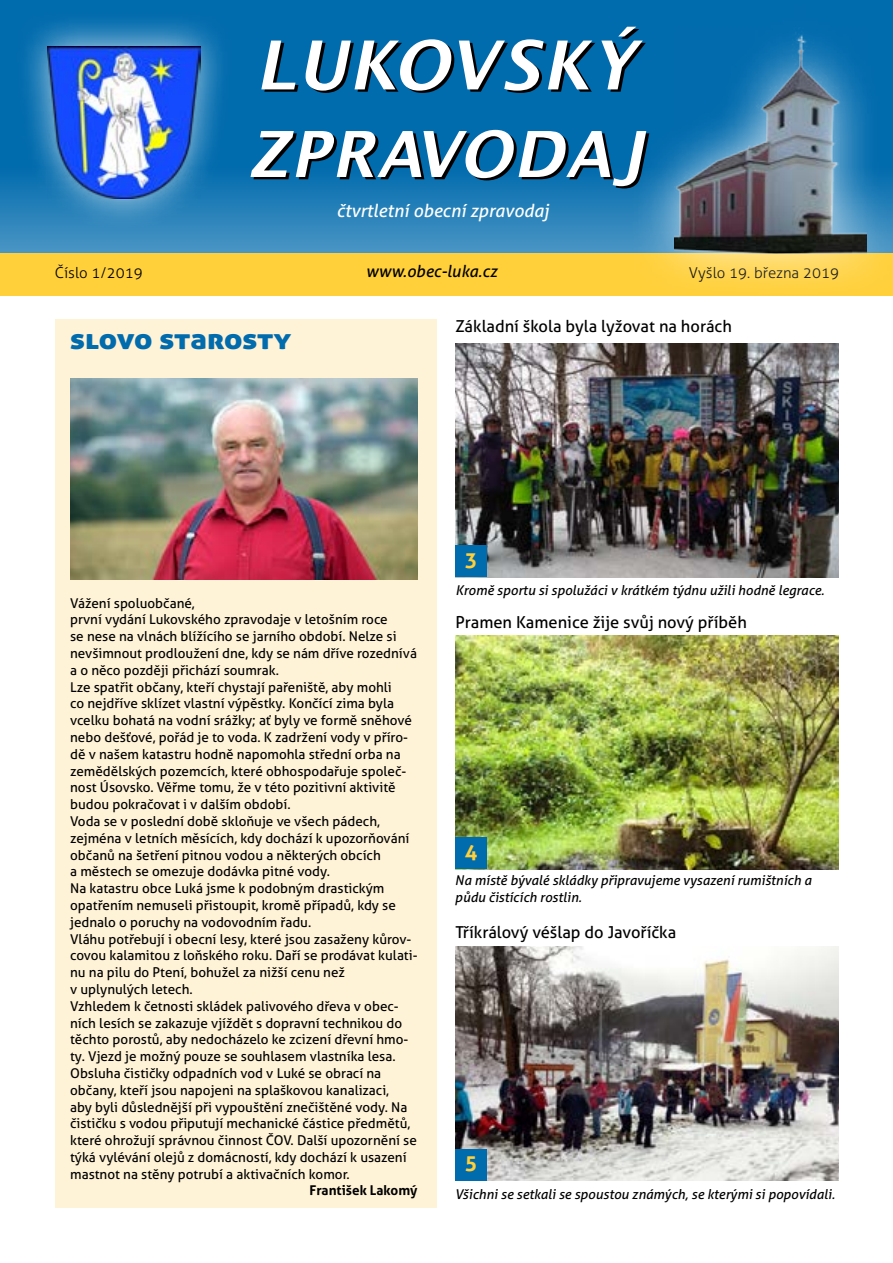
<style>
.page{position:relative;width:893px;height:1263px;background:#fff}
.page>*{position:absolute;margin:0;border:0;box-sizing:border-box;transform-origin:0 0}
.t1{font:italic 600 67.5px "Lucida Sans";letter-spacing:.03em;color:#fff}
.t2{font:italic 600 63.6px "Lucida Sans";letter-spacing:.03em;color:#fff}
.t3{font:28.5px "Aller Display";letter-spacing:-.01em;color:#006bad;scale:1.12 1}
.t4{font:700 21px "Aller";color:#ffd03a}
.t5{font:italic 18px "Aller";color:#fff}
.t6{font:16.5px "Aller";color:#000}
.t7{font:italic 16.5px "Aller";color:#000}
.t8{font:300 15px "Aller";color:#000}
.t9{font:13.5px/16.8px "Aller";color:#000}
.t10{font:italic 13.5px/16.2px "Aller";color:#000}
.t11{font:700 13.5px "Aller";color:#000}
</style>
<div class="page">
<img style="left:455px;top:946px;width:383px;height:234px">
<img style="left:455px;top:635px;width:383px;height:234px">
<img style="left:455px;top:343px;width:384px;height:234px">
<div style="left:0;top:253px;width:893px;height:43px;background:#ffd03a"></div>
<div style="left:55px;top:320px;width:382px;height:888px;background:#fff3d7"></div>
<svg style="left:0;top:0;width:626px;height:253px;background:#0e73b1"></svg>
<div style="left:455px;top:546px;width:32px;height:31px;background:#006bad"></div>
<div style="left:455px;top:837px;width:32px;height:32px;background:#006bad"></div>
<div style="left:455px;top:1149px;width:32px;height:31px;background:#006bad"></div>
<div style="left:626px;top:0;width:267px;height:303px;background:#fff;opacity:.79"></div>
<img style="left:674px;top:28px;width:192px;height:225px">
<div style="left:15px;top:11px;width:219px;height:222px;background:#fff;opacity:.77"></div>
<img style="left:48px;top:46px;width:152px;height:152px">
<img style="left:70px;top:378px;width:348px;height:202px">
<h1 class="t1" style="left:255px;top:27px;width:381px">LUKOVSKÝ</h1>
<h2 class="t2" style="left:248px;top:118px;width:397px">ZPRAVODAJ</h2>
<h3 class="t5" style="left:336px;top:199px;width:214px">čtvrtletní obecní zpravodaj</h3>
<p class="t8" style="left:55px;top:264px;width:89px">Číslo 1/2019</p>
<p class="t7" style="left:366px;top:261px;width:133px">www.obec-luka.cz</p>
<p class="t8" style="left:689px;top:264px;width:152px">Vyšlo 19. března 2019</p>
<h3 class="t3" style="left:70px;top:321px;width:199px">slovo starosty</h3>
<p class="t6" style="left:455px;top:316px;width:278px">Základní škola byla lyžovat na horách</p>
<p class="t9" style="left:70px;top:594px;width:349px">Vážení spoluobčané,<br>první vydání Lukovského zpravodaje v letošním roce<br>se nese na vlnách blížícího se jarního období. Nelze si nevšimnout prodloužení dne, kdy se nám dříve rozednívá a o něco později přichází soumrak.<br>Lze spatřit občany, kteří chystají pařeniště, aby mohli<br>co nejdříve sklízet vlastní výpěstky. Končící zima byla vcelku bohatá na vodní srážky; ať byly ve formě sněhové nebo dešťové, pořád je to voda. K zadržení vody v příro&shy;dě v našem katastru hodně napomohla střední orba na zemědělských pozemcích, které obhospodařuje společ&shy;nost Úsovsko. Věřme tomu, že v této pozitivní aktivitě budou pokračovat i v dalším období.<br>Voda se v poslední době skloňuje ve všech pádech, zejména v letních měsících, kdy dochází k upozorňování občanů na šetření pitnou vodou a některých obcích<br>a městech se omezuje dodávka pitné vody.<br>Na katastru obce Luká jsme k podobným drastickým opatřením nemuseli přistoupit, kromě případů, kdy se jednalo o poruchy na vodovodním řadu.<br>Vláhu potřebují i obecní lesy, které jsou zasaženy kůrov&shy;covou kalamitou z loňského roku. Daří se prodávat kulati&shy;nu na pilu do Ptení, bohužel za nižší cenu než<br>v uplynulých letech.<br>Vzhledem k četnosti skládek palivového dřeva v obec&shy;ních lesích se zakazuje vjíždět s dopravní technikou do těchto porostů, aby nedocházelo ke zcizení dřevní hmo&shy;ty. Vjezd je možný pouze se souhlasem vlastníka lesa.<br>Obsluha čističky odpadních vod v Luké se obrací na občany, kteří jsou napojeni na splaškovou kanalizaci,<br>aby byli důslednější při vypouštění znečištěné vody. Na čističku s vodou připutují mechanické částice předmětů, které ohrožují správnou činnost ČOV. Další upozornění se týká vylévání olejů z domácností, kdy dochází k usazení mastnot na stěny potrubí a aktivačních komor.</p>
<p class="t11" style="left:310px;top:1182px;width:109px">František Lakomý</p>
<h3 class="t4" style="left:465px;top:547px;width:14px">3</h3>
<p class="t10" style="left:455px;top:582px;width:370px">Kromě sportu si spolužáci v krátkém týdnu užili hodně legrace.</p>
<p class="t6" style="left:455px;top:612px;width:293px">Pramen Kamenice žije svůj nový příběh</p>
<h3 class="t4" style="left:465px;top:838px;width:14px">4</h3>
<p class="t10" style="left:455px;top:872px;width:358px">Na místě bývalé skládky připravujeme vysazení rumištních a půdu čistících rostlin.</p>
<p class="t6" style="left:455px;top:922px;width:222px">Tříkrálový véšlap do Javoříčka</p>
<h3 class="t4" style="left:465px;top:1150px;width:14px">5</h3>
<p class="t10" style="left:455px;top:1185px;width:381px">Všichni se setkali se spoustou známých, se kterými si popovídali.</p>
</div>
